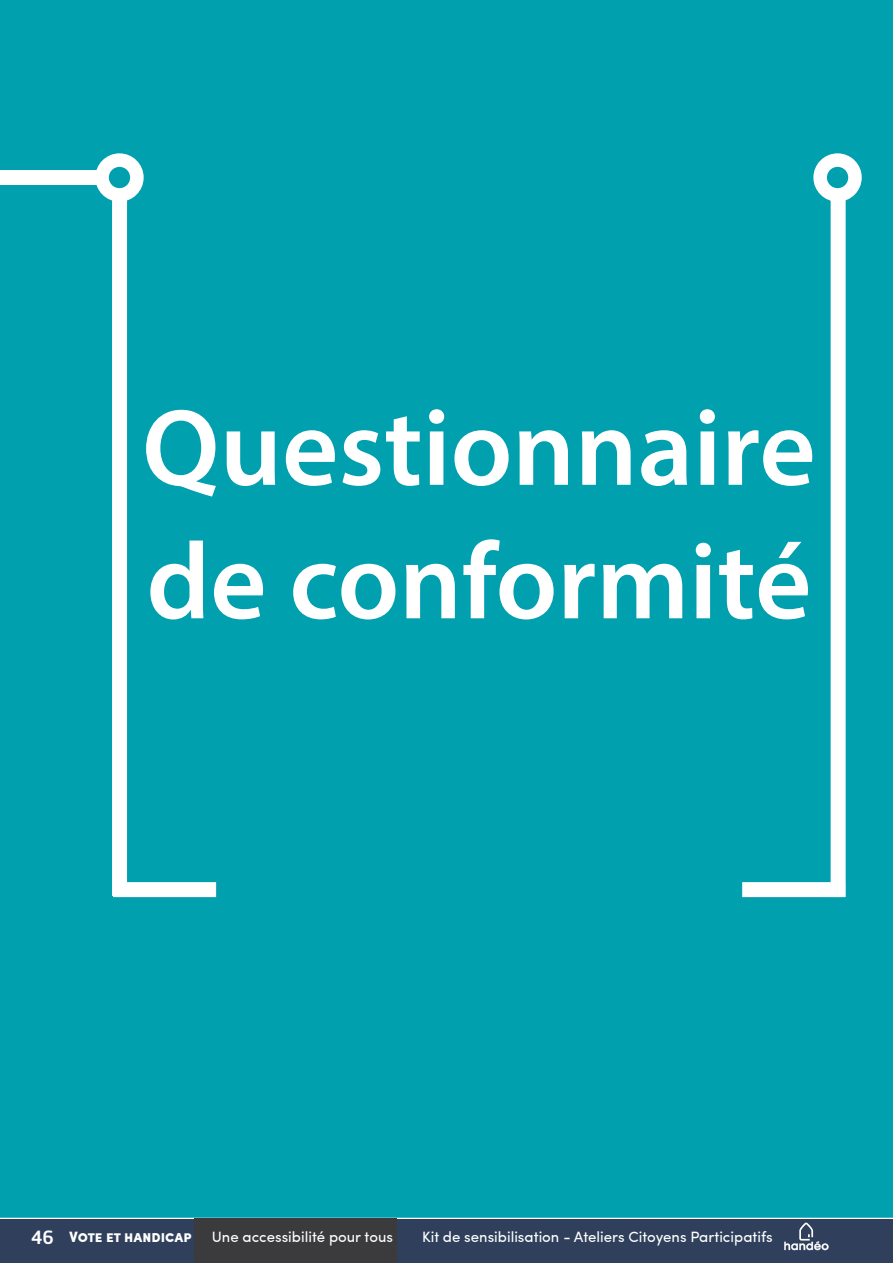
<style>
.page{position:relative;width:893px;height:1263px;background:#fff}
.page>*{position:absolute;margin:0;border:0;box-sizing:border-box;transform-origin:0 0}
.t1{font:600 109.5px/133.5px "Myriad Pro";color:#fff}
.t2{font:15px "Sofia Pro";color:#fff}
.t3{font:900 15px "Sofia Pro";color:#fff}
.s1{font-family:"Neo Sans Std Medium TR";font-weight:400;font-size:18px}
</style>
<div class="page">
<div style="left:0;top:1218px;width:893px;height:45px;background:#30405c"></div>
<div style="left:194px;top:1218px;width:202px;height:45px;background:#3b3b3e"></div>
<svg style="left:784px;top:1222px;width:45px;height:28px"></svg>
<div style="left:0;top:0;width:893px;height:1218px;background:#00a0af"></div>
<div style="left:0;top:170px;width:117px;height:15px;background:#fff"></div>
<div style="left:112px;top:176px;width:15px;height:720px;background:#fff"></div>
<div style="left:113px;top:882px;width:103px;height:15px;background:#fff"></div>
<div style="left:102px;top:160px;width:35px;height:35px;background:#00a0af;border-radius:50%"></div>
<div style="left:95px;top:153px;width:49px;height:49px;border:14px solid #fff;border-radius:50%"></div>
<div style="left:742px;top:882px;width:103px;height:15px;background:#fff"></div>
<div style="left:831px;top:178px;width:15px;height:719px;background:#fff"></div>
<div style="left:820px;top:160px;width:35px;height:35px;background:#00a0af;border-radius:50%"></div>
<div style="left:813px;top:153px;width:49px;height:49px;border:14px solid #fff;border-radius:50%"></div>
<h1 class="t1" style="left:142px;top:378px;width:675px">Questionnaire de conformité</h1>
<p class="t3" style="left:31px;top:1225px;width:162px"><span class="s1">46</span> Vote et handicap</p>
<p class="t2" style="left:212px;top:1226px;width:183px">Une accessibilité pour tous</p>
<p class="t2" style="left:422px;top:1226px;width:352px">Kit de sensibilisation - Ateliers Citoyens Participatifs</p>
</div>
